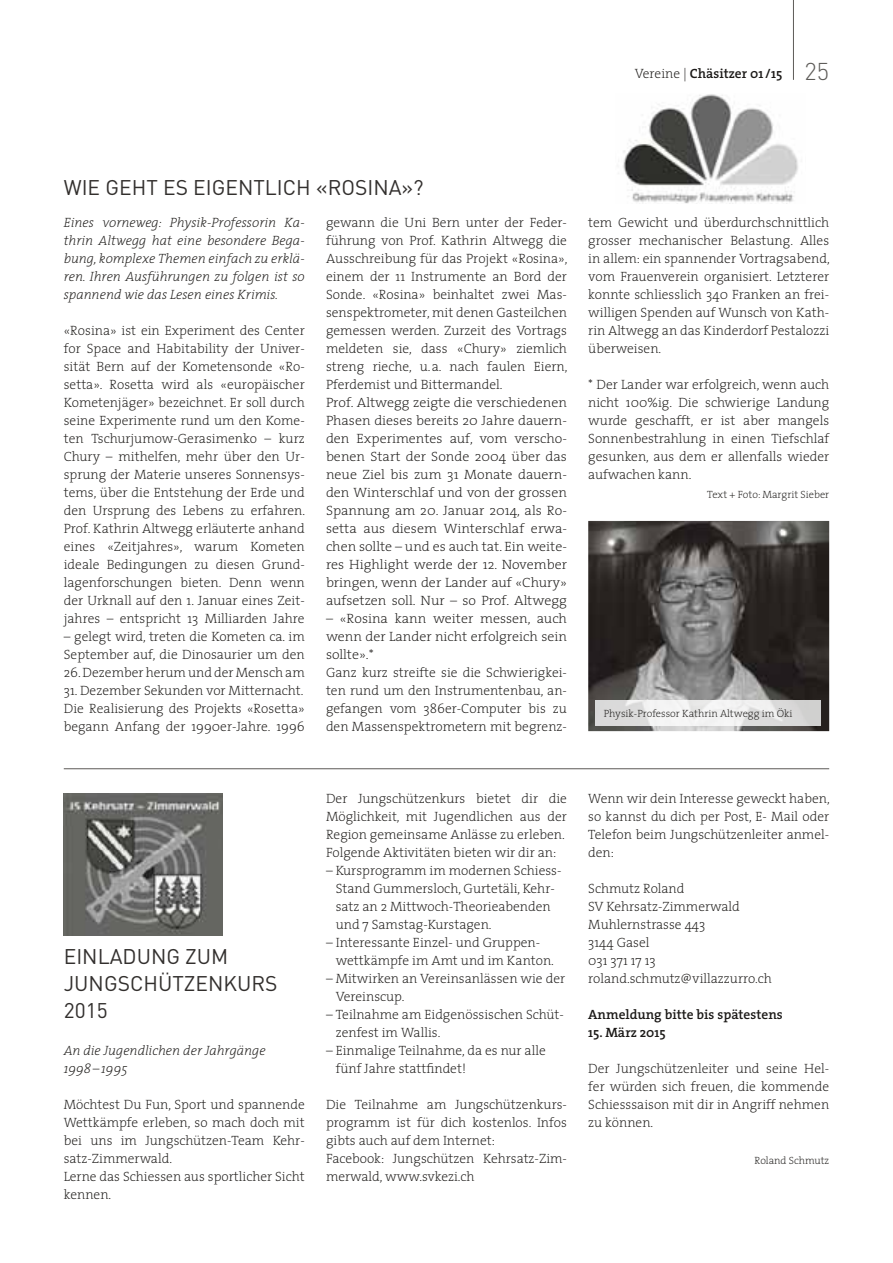
<style>
.page{position:relative;width:893px;height:1263px;background:#fff}
.page>*{position:absolute;margin:0;border:0;box-sizing:border-box;transform-origin:0 0}
.t1{font:21px/27px "DIN";color:#322f2d}
.t2{font:200 13.5px/18px "The Serif";color:#1b1917}
.t3{font:italic 200 13.5px/18px "The Serif";color:#1b1917;text-align:justify}
.t4{font:200 13.5px/18px "The Serif";color:#1b1917;scale:1.04 1}
.t5{font:600 13.5px "The Serif";color:#1b1917}
.t6{font:200 10.5px "The Serif";color:#1b1917}
.s1{font-weight:200}
.s2{font-family:"DIN";font-weight:300;font-size:24px;color:#5c5a57}
</style>
<div class="page">
<img style="left:623px;top:94px;width:175px;height:109px">
<img style="left:64px;top:793px;width:159px;height:142px">
<hr style="left:64px;top:768px;width:765px;height:1px;background:#5c5a57">
<img style="left:588px;top:521px;width:241px;height:210px">
<img style="left:595px;top:701px;width:226px;height:25px">
<hr style="left:793px;top:0;width:1px;height:80px;background:#5c5a57">
<p class="t5" style="left:635px;top:68px;width:196px"><span class="s1">Vereine |</span> Chäsitzer 01 / 15 <span class="s2">25</span></p>
<h1 class="t1" style="left:64px;top:177px;width:361px">WIE GEHT ES EIGENTLICH «ROSINA»?</h1>
<p class="t2" style="left:326px;top:215px;width:243px">gewann die Uni Bern unter der Feder&shy;führung von Prof. Kathrin Altwegg die Ausschreibung für das Projekt «Rosina», einem der 11 Instrumente an Bord der Sonde. «Rosina» beinhaltet zwei Mas&shy;senspektrometer, mit denen Gasteilchen gemessen werden. Zurzeit des Vortrags meldeten sie, dass «Chury» ziemlich streng rieche, u. a. nach faulen Eiern, Pferdemist und Bittermandel.<br>Prof. Altwegg zeigte die verschiedenen Phasen dieses bereits 20 Jahre dauern&shy;den Experimentes auf, vom verscho&shy;benen Start der Sonde 2004 über das neue Ziel bis zum 31 Monate dauern&shy;den Winterschlaf und von der grossen Spannung am 20. Januar 2014, als Ro&shy;setta aus diesem Winterschlaf erwa&shy;chen sollte – und es auch tat. Ein weite&shy;res Highlight werde der 12. November bringen, wenn der Lander auf «Chury» aufsetzen soll. Nur – so Prof. Altwegg</p>
<p class="t4" style="left:326px;top:611px;width:233px">– «Rosina kann weiter messen, auch wenn der Lander nicht erfolgreich sein sollte».*<br>Ganz kurz streifte sie die Schwierigkei&shy;ten rund um den Instrumentenbau, an&shy;gefangen vom 386er-Computer bis zu den Massenspektrometern mit begrenz-</p>
<p class="t3" style="left:64px;top:215px;width:242px">Eines vorneweg: Physik-Professorin Ka&shy;thrin Altwegg hat eine besondere Bega&shy;bung, komplexe Themen einfach zu erklä&shy;ren. Ihren Ausführungen zu folgen ist so spannend wie das Lesen eines Krimis.</p>
<p class="t2" style="left:64px;top:323px;width:243px;text-align:justify">«Rosina» ist ein Experiment des Center for Space and Habitability der Univer&shy;sität Bern auf der Kometensonde «Ro&shy;setta». Rosetta wird als «europäischer Kometenjäger» bezeichnet. Er soll durch seine Experimente rund um den Kome&shy;ten Tschurjumow-Gerasimenko – kurz Chury – mithelfen, mehr über den Ur&shy;sprung der Materie unseres Sonnensys&shy;tems, über die Entstehung der Erde und den Ursprung des Lebens zu erfahren.<br>Prof. Kathrin Altwegg erläuterte anhand eines «Zeitjahres», warum Kometen ideale Bedingungen zu diesen Grund&shy;lagenforschungen bieten. Denn wenn der Urknall auf den 1. Januar eines Zeit&shy;jahres – entspricht 13 Milliarden Jahre</p>
<p class="t2" style="left:64px;top:629px;width:242px">– gelegt wird, treten die Kometen ca. im<br>September auf, die Dinosaurier um den</p>
<p class="t2" style="left:64px;top:665px;width:242px">26. Dezember herum und der Mensch am</p>
<p class="t2" style="left:64px;top:683px;width:242px;text-align:justify">31. Dezember Sekunden vor Mitternacht.<br>Die Realisierung des Projekts «Rosetta» begann Anfang der 1990er-Jahre. 1996</p>
<p class="t2" style="left:588px;top:215px;width:243px;text-align:justify">tem Gewicht und überdurchschnittlich grosser mechanischer Belastung. Alles in allem: ein spannender Vortragsabend, vom Frauenverein organisiert. Letzterer konnte schliesslich 340 Franken an frei&shy;willigen Spenden auf Wunsch von Kath&shy;rin Altwegg an das Kinderdorf Pestalozzi überweisen.</p>
<p class="t2" style="left:588px;top:377px;width:242px;text-align:justify">* Der Lander war erfolgreich, wenn auch nicht 100%ig. Die schwierige Landung wurde geschafft, er ist aber mangels Sonnenbestrahlung in einen Tiefschlaf gesunken, aus dem er allenfalls wieder aufwachen kann.</p>
<p class="t6" style="left:707px;top:491px;width:123px">Text + Foto: Margrit Sieber</p>
<p class="t6" style="left:604px;top:709px;width:190px">Physik-Professor Kathrin Altwegg im Öki</p>
<h1 class="t1" style="left:64px;top:946px;width:215px">EINLADUNG ZUM<br>JUNGSCHÜTZENKURS<br>2015</h1>
<p class="t3" style="left:64px;top:1043px;width:203px">An die Jugendlichen der Jahrgänge<br>1998 – 1995</p>
<p class="t2" style="left:64px;top:1097px;width:242px">Möchtest Du Fun, Sport und spannende<br>Wettkämpfe erleben, so mach doch mit bei uns im Jungschützen-Team Kehr&shy;satz-Zimmerwald.<br>Lerne das Schiessen aus sportlicher Sicht kennen.</p>
<p class="t2" style="left:326px;top:791px;width:242px">Der Jungschützenkurs bietet dir die Möglichkeit, mit Jugendlichen aus der Region gemeinsame Anlässe zu erleben.<br>Folgende Aktivitäten bieten wir dir an:</p>
<p class="t2" style="left:336px;top:863px;width:227px;text-indent:-10px">– Kursprogramm im modernen Schiess-Stand Gummersloch, Gurtetäli, Kehr&shy;satz an 2 Mittwoch-Theorieabenden und 7 Samstag-Kurstagen.</p>
<p class="t2" style="left:336px;top:935px;width:220px;text-indent:-10px">– Interessante Einzel- und Gruppen&shy;wettkämpfe im Amt und im Kanton.</p>
<p class="t2" style="left:336px;top:971px;width:231px;text-indent:-10px">– Mitwirken an Vereinsanlässen wie der<br>Vereinscup.</p>
<p class="t2" style="left:336px;top:1007px;width:230px;text-indent:-10px">– Teilnahme am Eidgenössischen Schüt&shy;zenfest im Wallis.</p>
<p class="t2" style="left:336px;top:1043px;width:212px;text-indent:-10px">– Einmalige Teilnahme, da es nur alle fünf Jahre stattfindet!</p>
<p class="t2" style="left:326px;top:1097px;width:242px">Die Teilnahme am Jungschützenkurs&shy;programm ist für dich kostenlos. Infos gibts auch auf dem Internet:<br>Facebook: Jungschützen Kehrsatz-Zim&shy;merwald, www.svkezi.ch</p>
<p class="t2" style="left:588px;top:791px;width:243px;text-align:justify">Wenn wir dein Interesse geweckt haben, so kannst du dich per Post, E- Mail oder Telefon beim Jungschützenleiter anmel&shy;den:</p>
<p class="t2" style="left:588px;top:881px;width:185px">Schmutz Roland<br>SV Kehrsatz-Zimmerwald<br>Muhlernstrasse 443<br>3144 Gasel<br>031 371 17 13 roland.schmutz@villazzurro.ch</p>
<p class="t5" style="left:588px;top:1009px;width:196px">Anmeldung bitte bis spätestens</p>
<p class="t5" style="left:588px;top:1027px;width:79px">15. März 2015</p>
<p class="t2" style="left:588px;top:1061px;width:242px;text-align:justify">Der Jungschützenleiter und seine Hel&shy;fer würden sich freuen, die kommende Schiesssaison mit dir in Angriff nehmen zu können.</p>
<p class="t6" style="left:754px;top:1157px;width:76px">Roland Schmutz</p>
</div>
